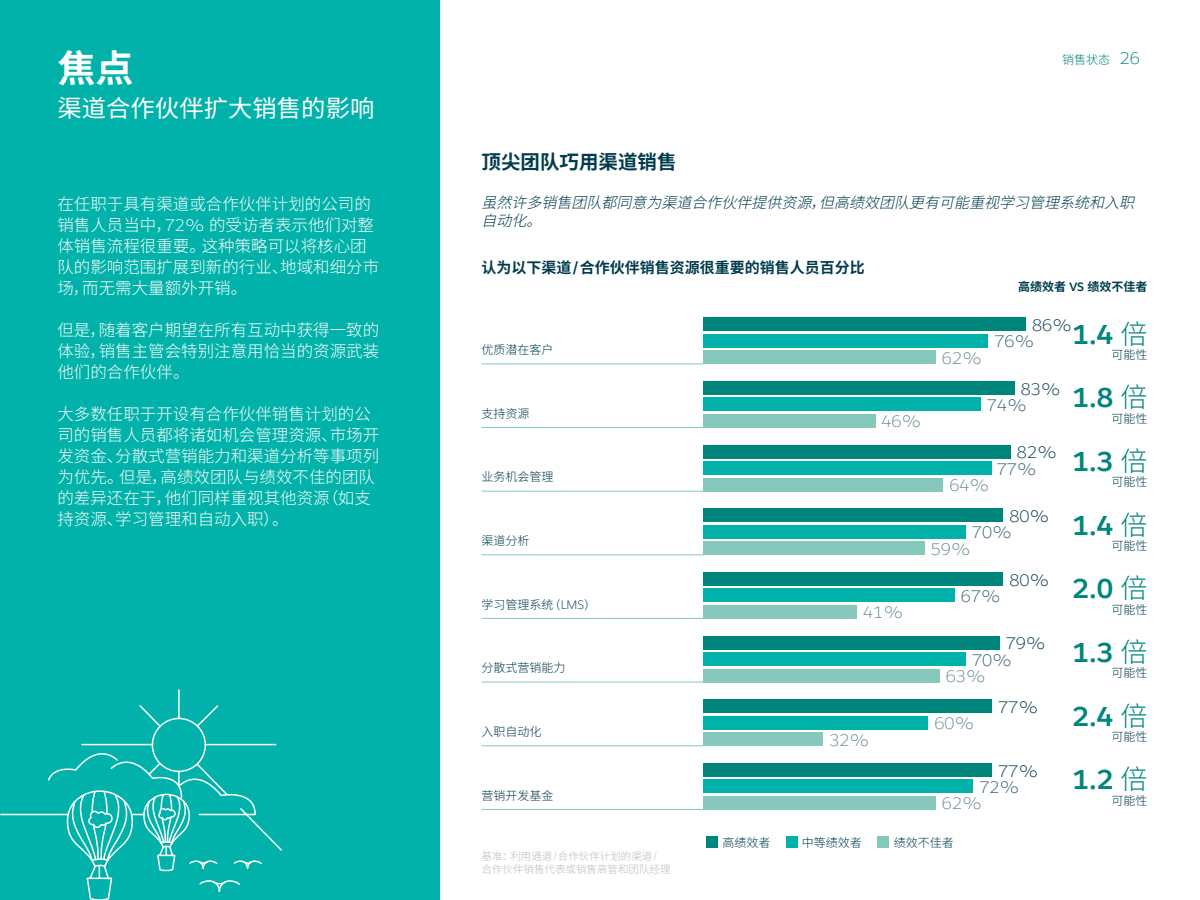
<style>
.page{position:relative;width:1200px;height:900px;background:#fff}
.page>*{position:absolute;margin:0;border:0;box-sizing:border-box;transform-origin:0 0}
.t1{font:700 37.5px "Source Han Sans CN";color:#fff}
.t2{font:700 27px "Salesforce Sans";color:#00857d}
.t3{font:24px "Source Han Sans CN";color:#fff}
.t4{font:700 19.5px "Source Han Sans CN";color:#003c4d}
.t5{font:300 16.5px/21px "Source Han Sans CN";color:#fff}
.t6{font:300 16.5px "Salesforce Sans";color:#668a94}
.t7{font:300 16.5px "Salesforce Sans";color:#003c4d}
.t8{font:300 16.5px "Salesforce Sans";color:#336371}
.t9{font:italic 300 15px/18px "Source Han Sans CN";color:#003c4d}
.t10{font:700 15px "Source Han Sans CN";color:#003c4d}
.t11{font:300 12px "Source Han Sans CN";color:#003c4d}
.t12{font:700 12px "Source Han Sans CN";color:#003c4d}
.t13{font:300 12px "Source Han Sans CN";color:#00857d}
.t14{font:300 10.5px/12.8px "Source Han Sans CN";color:#c1b9b4}
.s1{font-family:"Salesforce Sans"}
.s2{font-family:"Salesforce Sans";font-size:16.5px}
.s3{font-family:"Source Han Sans CN";font-weight:300}
</style>
<div class="page">
<div style="left:0;top:0;width:440px;height:900px;background:#00b2a9"></div>
<div style="left:706px;top:836px;width:12px;height:12px;background:#00857d"></div>
<div style="left:786px;top:836px;width:11px;height:12px;background:#00b2a9"></div>
<div style="left:878px;top:836px;width:11px;height:12px;background:#86c8bc"></div>
<hr style="left:482px;top:427px;width:222px;height:1px;background:#86c8bc">
<hr style="left:482px;top:364px;width:222px;height:1px;background:#86c8bc">
<div style="left:704px;top:334px;width:284px;height:14px;background:#00b2a9"></div>
<div style="left:704px;top:318px;width:322px;height:13px;background:#00857d"></div>
<div style="left:704px;top:351px;width:232px;height:13px;background:#86c8bc"></div>
<hr style="left:482px;top:555px;width:222px;height:1px;background:#86c8bc">
<hr style="left:482px;top:491px;width:222px;height:1px;background:#86c8bc">
<hr style="left:482px;top:682px;width:222px;height:1px;background:#86c8bc">
<hr style="left:482px;top:746px;width:222px;height:1px;background:#86c8bc">
<hr style="left:482px;top:809px;width:222px;height:1px;background:#86c8bc">
<hr style="left:482px;top:618px;width:222px;height:1px;background:#86c8bc">
<div style="left:704px;top:398px;width:277px;height:13px;background:#00b2a9"></div>
<div style="left:704px;top:381px;width:311px;height:14px;background:#00857d"></div>
<div style="left:704px;top:414px;width:172px;height:14px;background:#86c8bc"></div>
<div style="left:704px;top:461px;width:288px;height:14px;background:#00b2a9"></div>
<div style="left:704px;top:445px;width:307px;height:13px;background:#00857d"></div>
<div style="left:704px;top:478px;width:240px;height:13px;background:#86c8bc"></div>
<div style="left:704px;top:525px;width:262px;height:13px;background:#00b2a9"></div>
<div style="left:704px;top:508px;width:300px;height:14px;background:#00857d"></div>
<div style="left:704px;top:541px;width:221px;height:14px;background:#86c8bc"></div>
<div style="left:704px;top:589px;width:251px;height:13px;background:#00b2a9"></div>
<div style="left:704px;top:572px;width:300px;height:14px;background:#00857d"></div>
<div style="left:704px;top:605px;width:153px;height:14px;background:#86c8bc"></div>
<div style="left:704px;top:652px;width:262px;height:14px;background:#00b2a9"></div>
<div style="left:704px;top:716px;width:224px;height:14px;background:#00b2a9"></div>
<div style="left:704px;top:780px;width:270px;height:13px;background:#00b2a9"></div>
<div style="left:704px;top:636px;width:296px;height:13px;background:#00857d"></div>
<div style="left:704px;top:700px;width:288px;height:13px;background:#00857d"></div>
<div style="left:704px;top:763px;width:288px;height:14px;background:#00857d"></div>
<div style="left:704px;top:669px;width:236px;height:13px;background:#86c8bc"></div>
<div style="left:704px;top:733px;width:120px;height:13px;background:#86c8bc"></div>
<div style="left:704px;top:796px;width:232px;height:14px;background:#86c8bc"></div>
<svg style="left:0;top:689px;width:282px;height:211px"></svg>
<h1 class="t1" style="left:57px;top:48px;width:78px">焦点</h1>
<h3 class="t3" style="left:57px;top:95px;width:319px">渠道合作伙伴扩大销售的影响</h3>
<p class="t5" style="left:57px;top:194px;width:323px">在任职于具有渠道或合作伙伴计划的公司的销售人员当中，<span class="s1">72%</span> 的受访者表示他们对整体销售流程很重要。这种策略可以将核心团队的影响范围扩展到新的行业、地域和细分市场，而无需大量额外开销。</p>
<p class="t5" style="left:57px;top:320px;width:323px;text-align:justify">但是，随着客户期望在所有互动中获得一致的体验，销售主管会特别注意用恰当的资源武装他们的合作伙伴。</p>
<p class="t5" style="left:57px;top:404px;width:323px">大多数任职于开设有合作伙伴销售计划的公司的销售人员都将诸如机会管理资源、市场开发资金、分散式营销能力和渠道分析等事项列为优先。但是，高绩效团队与绩效不佳的团队的差异还在于，他们同样重视其他资源（如支持资源、学习管理和自动入职）。</p>
<p class="t13" style="left:1062px;top:52px;width:79px">销售状态 <span class="s2">26</span></p>
<p class="t4" style="left:482px;top:150px;width:196px">顶尖团队巧用渠道销售</p>
<p class="t9" style="left:481px;top:193px;width:663px">虽然许多销售团队都同意为渠道合作伙伴提供资源，但高绩效团队更有可能重视学习管理系统和入职自动化。</p>
<p class="t10" style="left:482px;top:259px;width:385px">认为以下渠道<span class="s1">/</span>合作伙伴销售资源很重要的销售人员百分比</p>
<p class="t12" style="left:1018px;top:280px;width:131px">高绩效者 <span class="s1">VS</span> 绩效不佳者</p>
<p class="t7" style="left:1032px;top:315px;width:42px">86%</p>
<h2 class="t2" style="left:1073px;top:317px;width:76px">1.4 <span class="s3">倍</span></h2>
<p class="t8" style="left:994px;top:332px;width:42px">76%</p>
<p class="t11" style="left:482px;top:343px;width:73px">优质潜在客户</p>
<p class="t11" style="left:1112px;top:348px;width:37px">可能性</p>
<p class="t6" style="left:942px;top:348px;width:42px">62%</p>
<p class="t7" style="left:1021px;top:379px;width:42px">83%</p>
<h2 class="t2" style="left:1073px;top:381px;width:76px">1.8 <span class="s3">倍</span></h2>
<p class="t8" style="left:987px;top:395px;width:42px">74%</p>
<p class="t11" style="left:482px;top:407px;width:49px">支持资源</p>
<p class="t11" style="left:1112px;top:412px;width:37px">可能性</p>
<p class="t6" style="left:881px;top:412px;width:42px">46%</p>
<p class="t7" style="left:1017px;top:442px;width:42px">82%</p>
<h2 class="t2" style="left:1073px;top:444px;width:76px">1.3 <span class="s3">倍</span></h2>
<p class="t8" style="left:997px;top:459px;width:42px">77%</p>
<p class="t11" style="left:482px;top:470px;width:73px">业务机会管理</p>
<p class="t11" style="left:1112px;top:475px;width:37px">可能性</p>
<p class="t6" style="left:949px;top:475px;width:42px">64%</p>
<p class="t8" style="left:972px;top:522px;width:42px">70%</p>
<p class="t7" style="left:1009px;top:506px;width:42px">80%</p>
<h2 class="t2" style="left:1073px;top:508px;width:76px">1.4 <span class="s3">倍</span></h2>
<p class="t11" style="left:482px;top:534px;width:49px">渠道分析</p>
<p class="t11" style="left:1112px;top:539px;width:37px">可能性</p>
<p class="t6" style="left:931px;top:539px;width:42px">59%</p>
<p class="t8" style="left:961px;top:586px;width:42px">67%</p>
<p class="t7" style="left:1010px;top:570px;width:42px">80%</p>
<h2 class="t2" style="left:1073px;top:572px;width:76px">2.0 <span class="s3">倍</span></h2>
<p class="t11" style="left:482px;top:598px;width:108px">学习管理系统 <span class="s1">(LMS)</span></p>
<p class="t11" style="left:1112px;top:603px;width:37px">可能性</p>
<p class="t6" style="left:863px;top:602px;width:42px">41%</p>
<p class="t11" style="left:482px;top:661px;width:85px">分散式营销能力</p>
<p class="t11" style="left:482px;top:725px;width:61px">入职自动化</p>
<p class="t11" style="left:482px;top:789px;width:73px">营销开发基金</p>
<p class="t14" style="left:482px;top:850px;width:190px">基准：利用通道<span class="s1">/</span>合作伙伴计划的渠道<span class="s1">/</span>合作伙伴销售代表或销售高管和团队经理</p>
<p class="t7" style="left:1006px;top:633px;width:42px">79%</p>
<p class="t8" style="left:972px;top:650px;width:42px">70%</p>
<p class="t6" style="left:830px;top:730px;width:42px">32%</p>
<p class="t6" style="left:946px;top:666px;width:42px">63%</p>
<p class="t6" style="left:935px;top:713px;width:42px">60%</p>
<p class="t7" style="left:998px;top:697px;width:42px">77%</p>
<p class="t7" style="left:998px;top:761px;width:42px">77%</p>
<p class="t8" style="left:980px;top:777px;width:42px">72%</p>
<p class="t6" style="left:942px;top:793px;width:42px">62%</p>
<p class="t11" style="left:722px;top:836px;width:49px">高绩效者</p>
<p class="t11" style="left:802px;top:836px;width:61px">中等绩效者</p>
<p class="t11" style="left:894px;top:836px;width:61px">绩效不佳者</p>
<h2 class="t2" style="left:1073px;top:635px;width:76px">1.3 <span class="s3">倍</span></h2>
<p class="t11" style="left:1112px;top:666px;width:37px">可能性</p>
<h2 class="t2" style="left:1073px;top:699px;width:76px">2.4 <span class="s3">倍</span></h2>
<p class="t11" style="left:1112px;top:730px;width:37px">可能性</p>
<h2 class="t2" style="left:1073px;top:762px;width:76px">1.2 <span class="s3">倍</span></h2>
<p class="t11" style="left:1112px;top:793px;width:37px">可能性</p>
</div>
